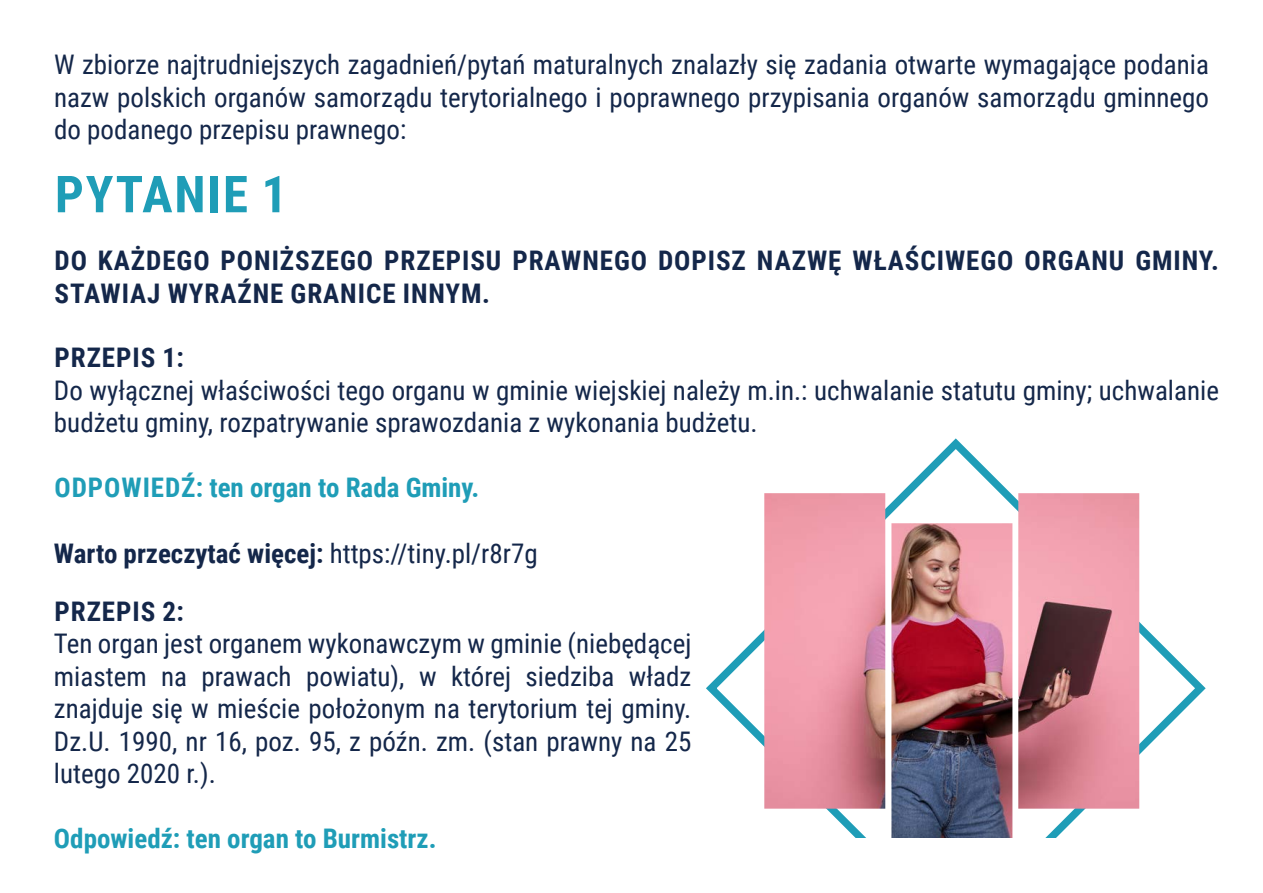
<style>
.page{position:relative;width:1263px;height:893px;background:#fff}
.page>*{position:absolute;margin:0;border:0;box-sizing:border-box;transform-origin:0 0}
.t1{font:700 51px "Roboto Condensed";letter-spacing:.035em;color:#1f9db7}
.t2{font:27px/32.4px "Roboto Condensed";color:#14274a;text-align:justify}
.t3{font:700 27px/32.4px "Roboto Condensed";letter-spacing:.035em;color:#14274a}
.t4{font:700 27px "Roboto Condensed";color:#1f9db7}
.t5{font:700 27px "Roboto Condensed";color:#14274a}
.s1{font-weight:400}
</style>
<div class="page">
<svg style="left:706px;top:438px;width:500px;height:371px"></svg>
<img style="left:764px;top:493px;width:375px;height:345px">
<p class="t2" style="left:54px;top:47px;width:1156px">W zbiorze najtrudniejszych zagadnień/pytań maturalnych znalazły się zadania otwarte wymagające podania nazw polskich organów samorządu terytorialnego i poprawnego przypisania organów samorządu gminnego do podanego przepisu prawnego:</p>
<p class="t1" style="left:55px;top:158px;width:234px">PYTANIE 1</p>
<p class="t3" style="left:54px;top:243px;width:1166px">DO KAŻDEGO PONIŻSZEGO PRZEPISU PRAWNEGO DOPISZ NAZWĘ WŁAŚCIWEGO ORGANU GMINY.<br>STAWIAJ WYRAŹNE GRANICE INNYM.</p>
<p class="t3" style="left:54px;top:341px;width:131px">PRZEPIS 1:</p>
<p class="t2" style="left:54px;top:373px;width:1166px">Do wyłącznej właściwości tego organu w gminie wiejskiej należy m.in.: uchwalanie statutu gminy; uchwalanie budżetu gminy, rozpatrywanie sprawozdania z wykonania budżetu.</p>
<p class="t4" style="left:54px;top:468px;width:426px">ODPOWIEDŹ: ten organ to Rada Gminy.</p>
<p class="t5" style="left:54px;top:535px;width:485px">Warto przeczytać więcej: <span class="s1">https://tiny.pl/r8r7g</span></p>
<p class="t3" style="left:54px;top:594px;width:131px">PRZEPIS 2:</p>
<p class="t2" style="left:54px;top:626px;width:639px">Ten organ jest organem wykonawczym w gminie (niebędącej miastem na prawach powiatu), w której siedziba władz znajduje się w mieście położonym na terytorium tej gminy.<br>Dz.U. 1990, nr 16, poz. 95, z późn. zm. (stan prawny na 25 lutego 2020 r.).</p>
<p class="t4" style="left:54px;top:819px;width:384px">Odpowiedź: ten organ to Burmistrz.</p>
</div>
